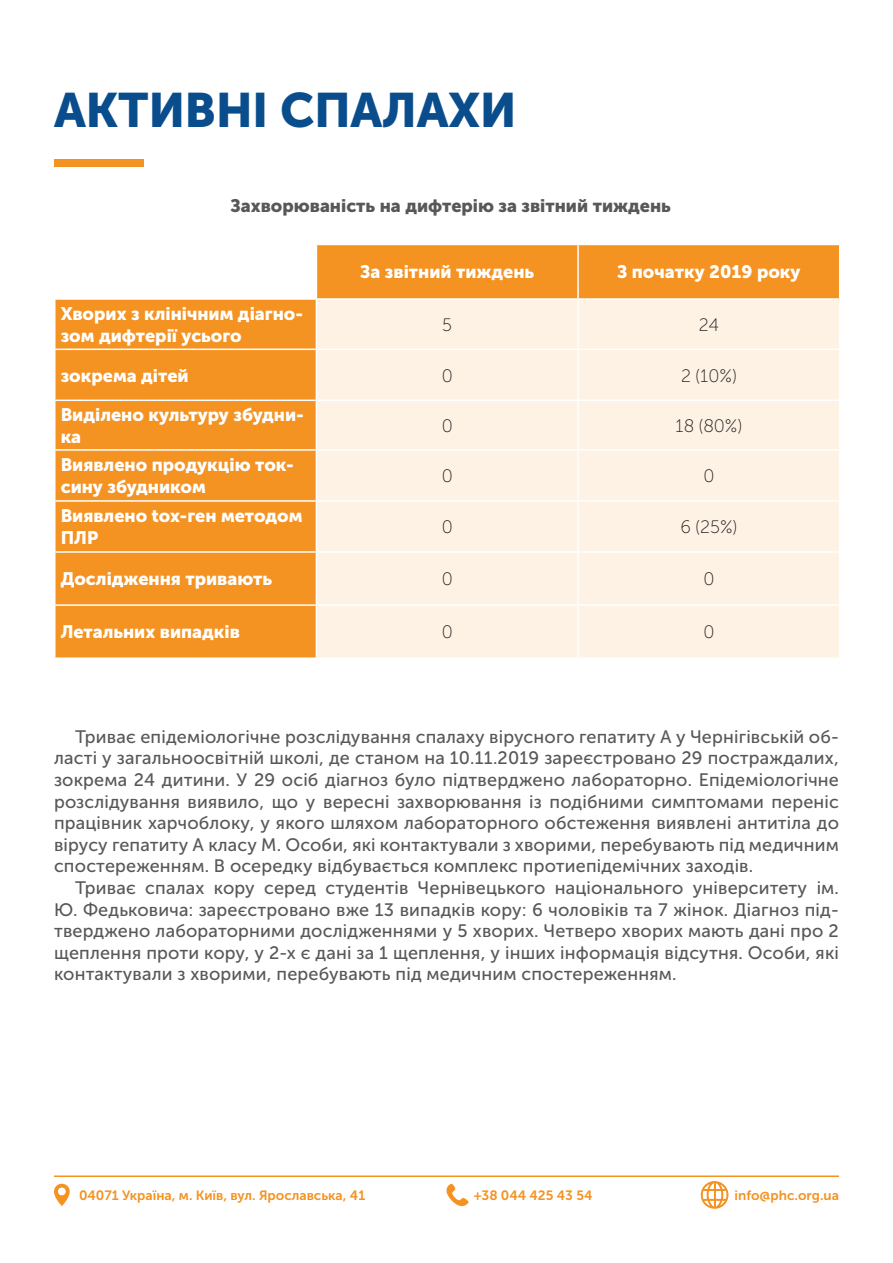
<style>
.page{position:relative;width:893px;height:1263px;background:#fff}
.page>*{position:absolute;margin:0;border:0;box-sizing:border-box;transform-origin:0 0}
.t1{font:48px "Museo Sans Cyrl 900";color:#094d8c}
.t2{font:18px/21.6px "Museo Sans Cyrl 500";letter-spacing:.01em;color:#57585a;text-align:justify}
.t3{font:18px/21.6px "Museo Sans Cyrl 900";color:#fff}
.t4{font:18px "Museo Sans Cyrl 900";color:#57585a}
.t5{font:18px "Museo Sans Cyrl 100";color:#231f20}
.t6{font:13.5px "Museo Sans Cyrl 700";color:#f49222}
</style>
<div class="page">
<hr style="left:54px;top:1175px;width:785px;height:2px;background:#f49222">
<svg style="left:701px;top:1181px;width:27px;height:28px"></svg>
<svg style="left:54px;top:1184px;width:16px;height:22px"></svg>
<svg style="left:446px;top:1183px;width:23px;height:23px"></svg>
<div style="left:54px;top:159px;width:90px;height:8px;background:#f49222"></div>
<svg style="left:56px;top:245px;width:783px;height:412px;fill:#f49222"></svg>
<div style="left:317px;top:300px;width:522px;height:357px;background:#fef2e4"></div>
<hr style="left:316px;top:245px;width:1px;height:53px;background:#fff">
<hr style="left:577px;top:245px;width:2px;height:53px;background:#fff">
<hr style="left:54px;top:298px;width:262px;height:2px;background:#fff">
<hr style="left:316px;top:298px;width:262px;height:2px;background:#fff">
<hr style="left:316px;top:300px;width:1px;height:48px;background:#fff">
<hr style="left:578px;top:298px;width:262px;height:2px;background:#fff">
<hr style="left:577px;top:300px;width:2px;height:48px;background:#fff">
<hr style="left:54px;top:348px;width:262px;height:2px;background:#fff">
<hr style="left:316px;top:348px;width:262px;height:2px;background:#fff">
<hr style="left:316px;top:350px;width:1px;height:50px;background:#fff">
<hr style="left:578px;top:348px;width:262px;height:2px;background:#fff">
<hr style="left:577px;top:350px;width:2px;height:50px;background:#fff">
<hr style="left:54px;top:400px;width:262px;height:1px;background:#fff">
<hr style="left:316px;top:400px;width:262px;height:1px;background:#fff">
<hr style="left:316px;top:401px;width:1px;height:48px;background:#fff">
<hr style="left:578px;top:400px;width:262px;height:1px;background:#fff">
<hr style="left:577px;top:401px;width:2px;height:48px;background:#fff">
<hr style="left:54px;top:449px;width:262px;height:2px;background:#fff">
<hr style="left:316px;top:449px;width:262px;height:2px;background:#fff">
<hr style="left:316px;top:451px;width:1px;height:49px;background:#fff">
<hr style="left:578px;top:449px;width:262px;height:2px;background:#fff">
<hr style="left:577px;top:451px;width:2px;height:49px;background:#fff">
<hr style="left:54px;top:500px;width:262px;height:2px;background:#fff">
<hr style="left:316px;top:500px;width:262px;height:2px;background:#fff">
<hr style="left:316px;top:502px;width:1px;height:49px;background:#fff">
<hr style="left:578px;top:500px;width:262px;height:2px;background:#fff">
<hr style="left:577px;top:502px;width:2px;height:49px;background:#fff">
<hr style="left:54px;top:551px;width:262px;height:2px;background:#fff">
<hr style="left:316px;top:551px;width:262px;height:2px;background:#fff">
<hr style="left:316px;top:553px;width:1px;height:51px;background:#fff">
<hr style="left:578px;top:551px;width:262px;height:2px;background:#fff">
<hr style="left:577px;top:553px;width:2px;height:51px;background:#fff">
<hr style="left:316px;top:606px;width:1px;height:51px;background:#fff">
<hr style="left:577px;top:606px;width:2px;height:51px;background:#fff">
<hr style="left:54px;top:604px;width:262px;height:2px;background:#fff">
<hr style="left:316px;top:604px;width:262px;height:2px;background:#fff">
<hr style="left:578px;top:604px;width:262px;height:2px;background:#fff">
<p class="t1" style="left:54px;top:83px;width:464px">АКТИВНІ СПАЛАХИ</p>
<p class="t4" style="left:231px;top:195px;width:442px">Захворюваність на дифтерію за звітний тиждень</p>
<p class="t3" style="left:360px;top:261px;width:175px">За звітний тиждень</p>
<p class="t3" style="left:617px;top:261px;width:185px">З початку 2019 року</p>
<p class="t3" style="left:61px;top:303px;width:244px">Хворих з клінічним діагно&shy;зом дифтерії усього</p>
<p class="t5" style="left:442px;top:315px;width:11px">5</p>
<p class="t5" style="left:699px;top:315px;width:22px">24</p>
<p class="t3" style="left:61px;top:364px;width:129px">зокрема дітей</p>
<p class="t5" style="left:442px;top:366px;width:13px">0</p>
<p class="t5" style="left:681px;top:366px;width:57px">2 (10%)</p>
<p class="t3" style="left:61px;top:404px;width:245px">Виділено культуру збудни&shy;ка</p>
<p class="t5" style="left:442px;top:416px;width:13px">0</p>
<p class="t5" style="left:675px;top:416px;width:68px">18 (80%)</p>
<p class="t3" style="left:61px;top:454px;width:235px">Виявлено продукцію ток&shy;сину збудником</p>
<p class="t5" style="left:442px;top:466px;width:13px">0</p>
<p class="t5" style="left:703px;top:466px;width:13px">0</p>
<p class="t3" style="left:61px;top:505px;width:243px">Виявлено tox-ген методом<br>ПЛР</p>
<p class="t5" style="left:442px;top:517px;width:13px">0</p>
<p class="t5" style="left:680px;top:517px;width:58px">6 (25%)</p>
<p class="t3" style="left:61px;top:568px;width:213px">Дослідження тривають</p>
<p class="t5" style="left:442px;top:569px;width:13px">0</p>
<p class="t5" style="left:703px;top:569px;width:13px">0</p>
<p class="t3" style="left:61px;top:621px;width:181px">Летальних випадків</p>
<p class="t5" style="left:442px;top:623px;width:13px">0</p>
<p class="t5" style="left:703px;top:623px;width:13px">0</p>
<p class="t2" style="left:54px;top:726px;width:786px;text-indent:21px">Триває епідеміологічне розслідування спалаху вірусного гепатиту А у Чернігівській об&shy;ласті у загальноосвітній школі, де станом на 10.11.2019 зареєстровано 29 постраждалих, зокрема 24 дитини. У 29 осіб діагноз було підтверджено лабораторно. Епідеміологічне розслідування виявило, що у вересні захворювання із подібними симптомами переніс працівник харчоблоку, у якого шляхом лабораторного обстеження виявлені антитіла до вірусу гепатиту А класу М. Особи, які контактували з хворими, перебувають під медичним спостереженням. В осередку відбувається комплекс протиепідемічних заходів.</p>
<p class="t2" style="left:54px;top:877px;width:786px;text-indent:21px">Триває спалах кору серед студентів Чернівецького національного університету ім.<br>Ю. Федьковича: зареєстровано вже 13 випадків кору: 6 чоловіків та 7 жінок. Діагноз під&shy;тверджено лабораторними дослідженнями у 5 хворих. Четверо хворих мають дані про 2 щеплення проти кору, у 2-х є дані за 1 щеплення, у інших інформація відсутня. Особи, які контактували з хворими, перебувають під медичним спостереженням.</p>
<p class="t6" style="left:79px;top:1188px;width:288px">04071 Україна, м. Київ, вул. Ярославська, 41</p>
<p class="t6" style="left:474px;top:1188px;width:120px">+38 044 425 43 54</p>
<p class="t6" style="left:735px;top:1188px;width:106px">info@phc.org.ua</p>
</div>
